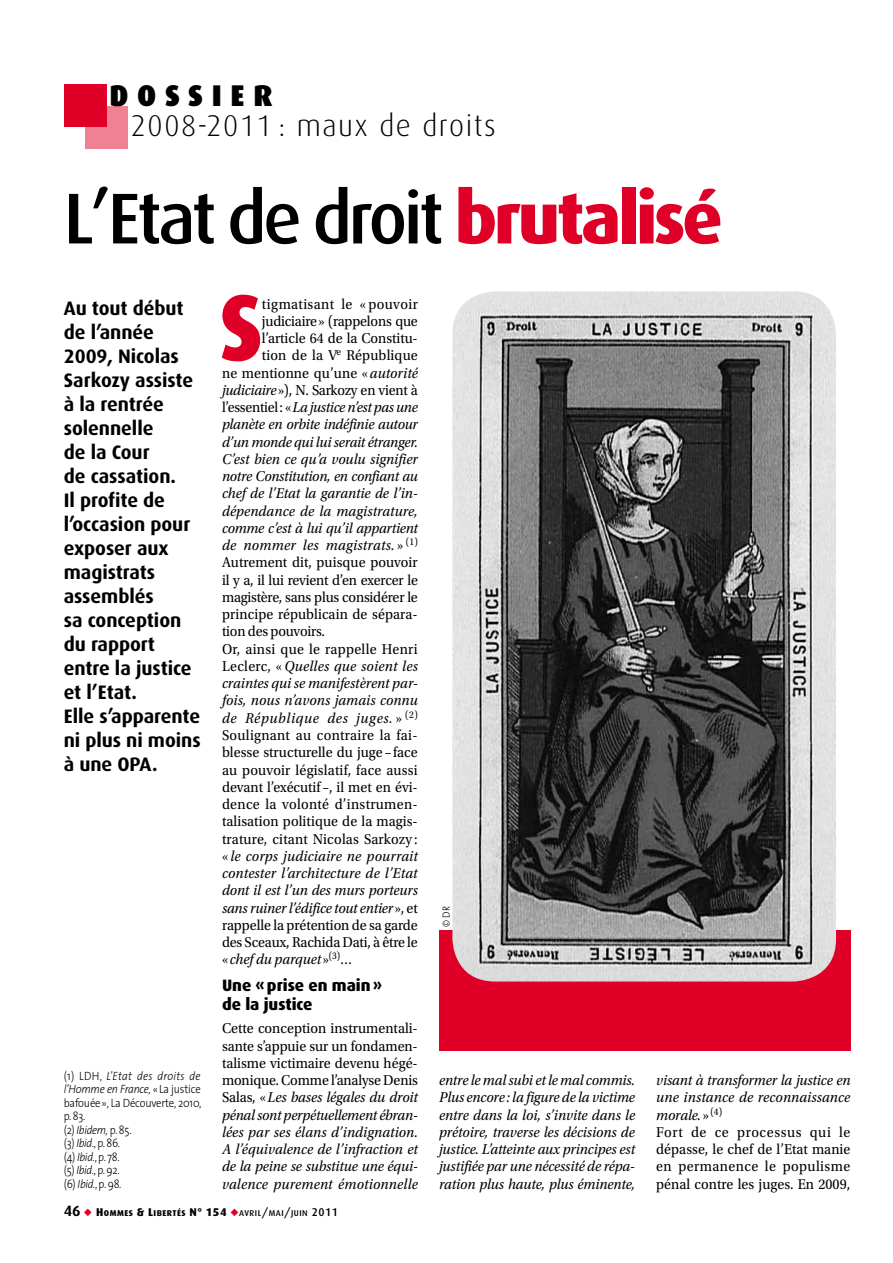
<style>
.page{position:relative;width:893px;height:1263px;background:#fff}
.page>*{position:absolute;margin:0;border:0;box-sizing:border-box;transform-origin:0 0}
.t1{font:800 94.2px "Dax";color:#e00027;scale:.94 1}
.t2{font:500 72px "Dax";letter-spacing:-.05em;color:#000}
.t3{font:300 30px "Dax";letter-spacing:.05em;color:#000}
.t4{font:900 30px "Dax";color:#000}
.t5{font:700 19.5px/24px "Dax";letter-spacing:-.005em;color:#000}
.t6{font:800 16.5px/18.8px "Dax";letter-spacing:-.005em;color:#000}
.t7{font:italic 15px/17.2px "Utopia Std";color:#000;text-align:justify;scale:.94 1}
.t8{font:15px/17.2px "Utopia Std";letter-spacing:.005em;color:#000;scale:.94 1}
.t9{font:15px "Utopia Std";letter-spacing:-.015em;color:#000;scale:.94 1}
.t10{font:italic 15px "Utopia Std";letter-spacing:-.02em;color:#000;scale:.94 1}
.t11{font:italic 15px "Utopia Std";letter-spacing:.02em;color:#000;scale:.94 1}
.t12{font:italic 15px "Utopia Std";letter-spacing:.025em;color:#000;scale:.94 1}
.t13{font:15px "Utopia Std";letter-spacing:.025em;color:#000;scale:.94 1}
.t14{font:italic 15px "Utopia Std";letter-spacing:.05em;color:#000;scale:.94 1}
.t15{font:15px "Utopia Std";letter-spacing:.03em;color:#000;scale:.94 1}
.t16{font:300 12px/13.5px "The Sans";letter-spacing:-.02em;color:#000;scale:.9 1}
.t17{font:300 10.5px "The Sans";color:#000;scale:.89 1}
.t18{font:800 8.4px "Dax";letter-spacing:.06em;color:#000}
.s1{font-weight:800;color:#e00027}
.s2{font-style:italic}
.s3{font-style:normal}
.s4{font-weight:700;font-size:15px}
.s5{color:#e00027}
.s6{font-size:11.25px}
.s7{font-weight:500}
.s8{font-weight:500;font-size:11.25px}
</style>
<div class="page">
<div style="left:85px;top:106px;width:43px;height:42px;background:#f08093"></div>
<div style="left:64px;top:84px;width:42px;height:43px;background:#e00027"></div>
<div style="left:439px;top:930px;width:411px;height:120px;background:#e00027"></div>
<img style="left:452px;top:291px;width:384px;height:690px">
<h3 class="t4" style="left:109px;top:78px;width:25px">DOSSIER</h3>
<h3 class="t3" style="left:131px;top:110px;width:366px">2008-2011 : maux de droits</h3>
<h2 class="t2" style="left:64px;top:178px;width:661px">L’Etat de droit <span class="s1">brutalisé</span></h2>
<p class="t5" style="left:64px;top:296px;width:138px">Au tout début de l’année<br>2009, Nicolas<br>Sarkozy assiste à la rentrée solennelle<br>de la Cour<br>de cassation.<br>Il profite de l’occasion pour exposer aux magistrats assemblés<br>sa conception du rapport entre la justice et l’Etat.<br>Elle s’apparente ni plus ni moins à une OPA.</p>
<p class="t16" style="left:64px;top:1068px;width:154px">(1) LDH, <span class="s2">L’Etat des droits de l’Homme en France,</span> «La justice bafouée», La Découverte, 2010, p. 83.<br>(2) <span class="s2">Ibidem,</span> p. 85.<br>(3) <span class="s2">Ibid.</span>, p. 86.<br>(4) <span class="s2">Ibid.</span>, p. 78.<br>(5) <span class="s2">Ibid.</span>, p. 92.<br>(6) <span class="s2">Ibid.</span>, p. 98.</p>
<h1 class="t1" style="left:220px;top:274px;width:48px">S</h1>
<p class="t15" style="left:262px;top:296px;width:167px">tigmatisant le « pouvoir</p>
<p class="t9" style="left:262px;top:313px;width:167px">judiciaire» (rappelons que</p>
<p class="t8" style="left:262px;top:330px;width:167px">l’article 64 de la Constitu-</p>
<p class="t8" style="left:262px;top:347px;width:167px">tion de la V<sup>e</sup> République</p>
<p class="t8" style="left:222px;top:364px;width:210px">ne mentionne qu’une «<span class="s2">autorité</span></p>
<p class="t9" style="left:222px;top:382px;width:210px"><span class="s2">judiciaire</span>»), N. Sarkozy en vient à</p>
<p class="t10" style="left:222px;top:399px;width:210px"><span class="s3">l’essentiel: «</span>La justice n’est pas une</p>
<p class="t7" style="left:222px;top:416px;width:210px">planète en orbite indéfinie autour</p>
<p class="t7" style="left:222px;top:433px;width:210px">d’un monde qui lui serait étranger.</p>
<p class="t7" style="left:222px;top:451px;width:210px">C’est bien ce qu’a voulu signifier</p>
<p class="t7" style="left:222px;top:468px;width:210px">notre Constitution, en confiant au</p>
<p class="t7" style="left:222px;top:485px;width:210px">chef de l’Etat la garantie de l’in-</p>
<p class="t7" style="left:222px;top:502px;width:210px">dépendance de la magistrature,</p>
<p class="t7" style="left:222px;top:520px;width:210px">comme c’est à lui qu’il appartient</p>
<p class="t12" style="left:222px;top:537px;width:210px">de nommer les magistrats. <span class="s3">»</span> <sup>(1)</sup></p>
<p class="t8" style="left:222px;top:554px;width:210px">Autrement dit, puisque pouvoir</p>
<p class="t9" style="left:222px;top:572px;width:210px">il y a, il lui revient d’en exercer le</p>
<p class="t9" style="left:222px;top:589px;width:210px">magistère, sans plus considérer le</p>
<p class="t8" style="left:222px;top:606px;width:210px">principe républicain de sépara-</p>
<p class="t9" style="left:222px;top:623px;width:111px">tion des pouvoirs.</p>
<p class="t13" style="left:222px;top:641px;width:210px">Or, ainsi que le rappelle Henri</p>
<p class="t11" style="left:222px;top:658px;width:210px"><span class="s3">Leclerc, «</span> Quelles que soient les</p>
<p class="t7" style="left:222px;top:675px;width:210px">craintes qui se manifestèrent par-</p>
<p class="t7" style="left:222px;top:692px;width:210px">fois, nous n’avons jamais connu</p>
<p class="t14" style="left:222px;top:710px;width:210px">de République des juges. <span class="s3">»</span> <sup>(2)</sup></p>
<p class="t8" style="left:222px;top:727px;width:210px">Soulignant au contraire la fai-</p>
<p class="t8" style="left:222px;top:744px;width:210px">blesse structurelle du juge – face</p>
<p class="t8" style="left:222px;top:761px;width:210px">au pouvoir législatif, face aussi</p>
<p class="t8" style="left:222px;top:778px;width:210px">devant l’exécutif –, il met en évi-</p>
<p class="t8" style="left:222px;top:796px;width:210px">dence la volonté d’instrumen-</p>
<p class="t8" style="left:222px;top:813px;width:210px">talisation politique de la magis-</p>
<p class="t8" style="left:222px;top:830px;width:210px">trature, citant Nicolas Sarkozy :</p>
<p class="t7" style="left:222px;top:847px;width:210px"><span class="s3">«</span> le corps judiciaire ne pourrait</p>
<p class="t7" style="left:222px;top:865px;width:210px">contester l’architecture de l’Etat</p>
<p class="t7" style="left:222px;top:882px;width:210px">dont il est l’un des murs porteurs</p>
<p class="t7" style="left:222px;top:899px;width:210px">sans ruiner l’édifice tout entier <span class="s3">», et</span></p>
<p class="t8" style="left:222px;top:916px;width:210px">rappelle la prétention de sa garde</p>
<p class="t8" style="left:222px;top:934px;width:210px">des Sceaux, Rachida Dati, à être le</p>
<p class="t7" style="left:222px;top:951px;width:140px"><span class="s3">«</span> chef du parquet <span class="s3">»</span><sup>(3)</sup><span class="s3">…</span></p>
<p class="t6" style="left:222px;top:976px;width:161px">Une «prise en main» de la justice</p>
<p class="t7" style="left:222px;top:1020px;width:210px"><span class="s3">Cette conception instrumentali&shy;sante s’appuie sur un fondamen&shy;talisme victimaire devenu hégé&shy;monique. Comme l’analyse Denis Salas, «</span>Les bases légales du droit pénal sont perpétuellement ébran&shy;lées par ses élans d’indignation.<br>A l’équivalence de l’infraction et de la peine se substitue une équi&shy;valence purement émotionnelle</p>
<p class="t18" style="left:64px;top:1209px;width:275px"><span class="s4">46</span> <span class="s5">◆</span> <span class="s6">H</span>OMMES <span class="s6">&amp; L</span>IBERTÉS <span class="s6">N° 154</span> <span class="s5">◆</span><span class="s7">AVRIL</span><span class="s8">/</span><span class="s7">MAI</span><span class="s8">/</span><span class="s7">JUIN</span> <span class="s8">2011</span></p>
<p class="t17" style="left:437px;top:926px;width:24px;rotate:-90deg">© dr</p>
<p class="t7" style="left:439px;top:1072px;width:210px">entre le mal subi et le mal commis.<br>Plus encore : la figure de la victime entre dans la loi, s’invite dans le prétoire, traverse les décisions de justice. L’atteinte aux principes est justifiée par une nécessité de répa&shy;ration plus haute, plus éminente,</p>
<p class="t8" style="left:656px;top:1072px;width:208px"><span class="s2">visant à transformer la justice en une instance de reconnaissance morale.</span> » <sup>(4)<br></sup>Fort de ce processus qui le dépasse, le chef de l’Etat manie en permanence le populisme pénal contre les juges. En 2009,</p>
</div>
